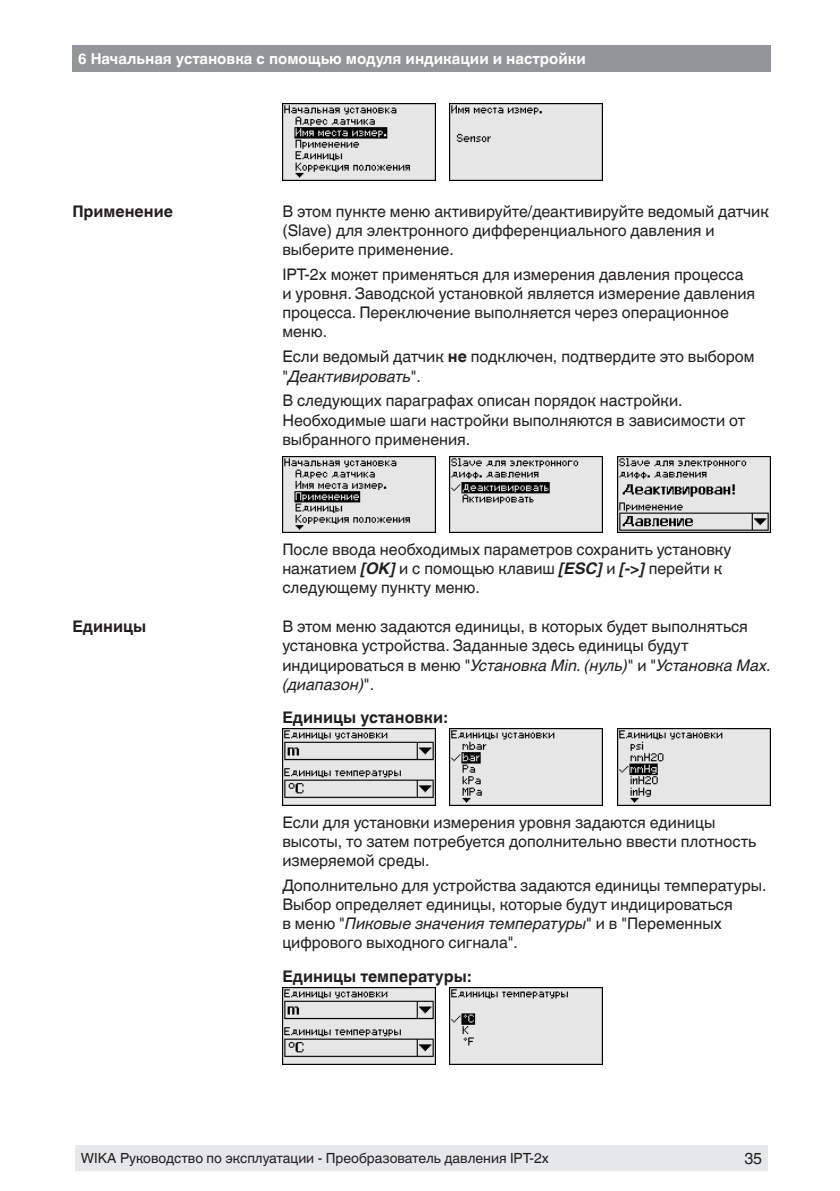
<style>
.page{position:relative;width:840px;height:1191px;background:#fff}
.page>*{position:absolute;margin:0;border:0;box-sizing:border-box;transform-origin:0 0}
.absatz_normal{font:16px/19.2px "Helvetica Linotype";color:#231f20}
.absatz_normal_margin{font:16px/19.2px "Helvetica Linotype";color:#231f20}
.Untertitel_normal{font:700 16px "Helvetica Linotype";color:#231f20}
.marginaltext{font:700 16px "Helvetica Linotype";color:#231f20}
.K1right_Wika{font:700 15px "Helvetica Linotype";color:#fff}
.Fuss_F{font:14px "Helvetica Linotype";color:#231f20}
.s1{font-weight:700}
.s2{font-style:italic}
.s3{font-weight:700;font-style:italic}
</style>
<div class="page">
<div style="left:721px;top:1145px;width:46px;height:26px;background:#e6e7e9"></div>
<div style="left:72px;top:45px;width:698px;height:27px;background:#939598"></div>
<div style="left:75px;top:1145px;width:646px;height:26px;background:#e6e7e9"></div>
<img style="left:282px;top:104px;width:153px;height:76px">
<img style="left:449px;top:104px;width:153px;height:76px">
<img style="left:282px;top:456px;width:153px;height:77px">
<img style="left:449px;top:456px;width:153px;height:77px">
<img style="left:617px;top:456px;width:152px;height:77px">
<img style="left:282px;top:729px;width:153px;height:76px">
<img style="left:449px;top:729px;width:153px;height:76px">
<img style="left:617px;top:729px;width:152px;height:76px">
<img style="left:282px;top:987px;width:153px;height:77px">
<img style="left:449px;top:987px;width:153px;height:77px">
<p class="K1right_Wika" style="left:78px;top:50px;width:509px">6 Начальная установка с помощью модуля индикации и настройки</p>
<p class="marginaltext" style="left:72px;top:202px;width:102px">Применение</p>
<p class="marginaltext" style="left:72px;top:617px;width:75px">Единицы</p>
<p class="absatz_normal_margin" style="left:282px;top:201px;width:487px">В этом пункте меню активируйте/деактивируйте ведомый датчик (Slave) для электронного дифференциального давления и выберите применение.</p>
<p class="absatz_normal" style="left:282px;top:265px;width:474px">IPT-2x может применяться для измерения давления процесса и уровня. Заводской установкой является измерение давления процесса. Переключение выполняется через операционное меню.</p>
<p class="absatz_normal" style="left:282px;top:347px;width:473px">Если ведомый датчик <span class="s1">не</span> подключен, подтвердите это выбором "<span class="s2">Деактивировать</span>".</p>
<p class="absatz_normal" style="left:282px;top:391px;width:464px">В следующих параграфах описан порядок настройки.<br>Необходимые шаги настройки выполняются в зависимости от выбранного применения.</p>
<p class="absatz_normal" style="left:282px;top:539px;width:450px">После ввода необходимых параметров сохранить установку нажатием <span class="s3">[OK]</span> и с помощью клавиш <span class="s3">[ESC]</span> и <span class="s3">[-&gt;]</span> перейти к следующему пункту меню.</p>
<p class="absatz_normal_margin" style="left:282px;top:617px;width:490px">В этом меню задаются единицы, в которых будет выполняться установка устройства. Заданные здесь единицы будут индицироваться в меню "<span class="s2">Установка Min. (нуль)</span>" и "<span class="s2">Установка Max. (диапазон)</span>".</p>
<p class="Untertitel_normal" style="left:282px;top:708px;width:167px">Единицы установки:</p>
<p class="absatz_normal" style="left:282px;top:812px;width:475px">Если для установки измерения уровня задаются единицы высоты, то затем потребуется дополнительно ввести плотность измеряемой среды.</p>
<p class="absatz_normal" style="left:282px;top:875px;width:485px">Дополнительно для устройства задаются единицы температуры.<br>Выбор определяет единицы, которые будут индицироваться<br>в меню "<span class="s2">Пиковые значения температуры</span>" и в "Переменных цифрового выходного сигнала".</p>
<p class="Untertitel_normal" style="left:282px;top:967px;width:190px">Единицы температуры:</p>
<p class="Fuss_F" style="left:81px;top:1150px;width:469px">WIKA Руководство по эксплуатации - Преобразователь давления IPT-2x</p>
<p class="absatz_normal" style="left:744px;top:1149px;width:19px">35</p>
</div>
